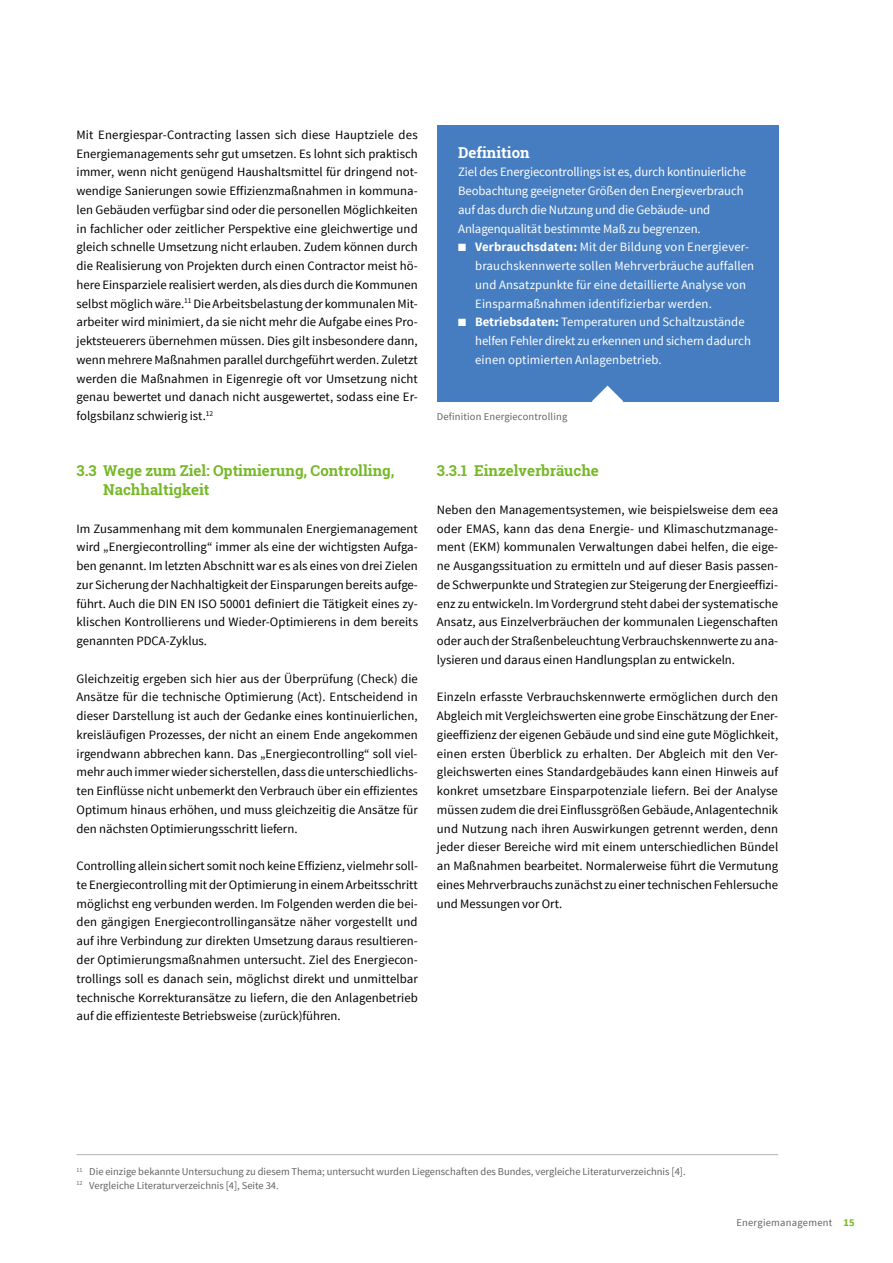
<style>
.page{position:relative;width:893px;height:1263px;background:#fff}
.page>*{position:absolute;margin:0;border:0;box-sizing:border-box;transform-origin:0 0}
.t1{font:700 15px/18.8px "Roboto Slab";color:#76b828}
.t2{font:700 15px "Roboto Slab";color:#fff}
.t3{font:12.75px/18.8px "Source Sans Pro";color:#000;text-align:justify}
.t4{font:12.75px/18.8px "Source Sans Pro";letter-spacing:-.005em;color:#fff}
.t5{font:10.5px/13.5px "Source Sans Pro";color:#636362}
.t6{font:10.5px "Source Sans Pro";letter-spacing:.025em;color:#636362}
.s1{font-weight:700}
.s2{font-weight:700;color:#76b828}
</style>
<div class="page">
<hr style="left:77px;top:1154px;width:701px;height:1px;background:#b1b2b3">
<div style="left:437px;top:125px;width:341px;height:276px;background:#457dc0"></div>
<svg style="left:592px;top:386px;width:31px;height:16px"></svg>
<p class="t3" style="left:77px;top:125px;width:343px">Mit Energiespar-Contracting lassen sich diese Hauptziele des Energiemanagements sehr gut umsetzen. Es lohnt sich praktisch immer, wenn nicht genügend Haushaltsmittel für dringend not&shy;wendige Sanierungen sowie Effizienzmaßnahmen in kommuna&shy;len Gebäuden verfügbar sind oder die personellen Möglichkeiten in fachlicher oder zeitlicher Perspektive eine gleichwertige und gleich schnelle Umsetzung nicht erlauben. Zudem können durch die Realisierung von Projekten durch einen Contractor meist hö&shy;here Einsparziele realisiert werden, als dies durch die Kommunen selbst möglich wäre.<sup>11</sup> Die Arbeitsbelastung der kommunalen Mit&shy;arbeiter wird minimiert, da sie nicht mehr die Aufgabe eines Pro&shy;jektsteuerers übernehmen müssen. Dies gilt insbesondere dann, wenn mehrere Maßnahmen parallel durchgeführt werden. Zuletzt werden die Maßnahmen in Eigenregie oft vor Umsetzung nicht genau bewertet und danach nicht ausgewertet, sodass eine Er&shy;folgsbilanz schwierig ist.<sup>12</sup></p>
<p class="t1" style="left:103px;top:461px;width:293px;text-indent:-27px">3.3 Wege zum Ziel: Optimierung, Controlling,<br>Nachhaltigkeit</p>
<p class="t3" style="left:77px;top:519px;width:343px">Im Zusammenhang mit dem kommunalen Energiemanagement wird „Energiecontrolling“ immer als eine der wichtigsten Aufga&shy;ben genannt. Im letzten Abschnitt war es als eines von drei Zielen zur Sicherung der Nachhaltigkeit der Einsparungen bereits aufge&shy;führt. Auch die DIN EN ISO 50001 definiert die Tätigkeit eines zy&shy;klischen Kontrollierens und Wieder-Optimierens in dem bereits genannten PDCA-Zyklus.</p>
<p class="t3" style="left:77px;top:669px;width:343px">Gleichzeitig ergeben sich hier aus der Überprüfung (Check) die Ansätze für die technische Optimierung (Act). Entscheidend in dieser Darstellung ist auch der Gedanke eines kontinuierlichen, kreisläufigen Prozesses, der nicht an einem Ende angekommen irgendwann abbrechen kann. Das „Energiecontrolling“ soll viel&shy;mehr auch immer wieder sicherstellen, dass die unterschiedlichs&shy;ten Einflüsse nicht unbemerkt den Verbrauch über ein effizientes Optimum hinaus erhöhen, und muss gleichzeitig die Ansätze für den nächsten Optimierungsschritt liefern.</p>
<p class="t3" style="left:77px;top:857px;width:343px">Controlling allein sichert somit noch keine Effizienz, vielmehr soll&shy;te Energiecontrolling mit der Optimierung in einem Arbeitsschritt möglichst eng verbunden werden. Im Folgenden werden die bei&shy;den gängigen Energiecontrollingansätze näher vorgestellt und auf ihre Verbindung zur direkten Umsetzung daraus resultieren&shy;der Optimierungsmaßnahmen untersucht. Ziel des Energiecon&shy;trollings soll es danach sein, möglichst direkt und unmittelbar technische Korrekturansätze zu liefern, die den Anlagenbetrieb auf die effizienteste Betriebsweise (zurück)führen.</p>
<p class="t2" style="left:458px;top:142px;width:73px">Definition</p>
<p class="t4" style="left:458px;top:163px;width:289px">Ziel des Energiecontrollings ist es, durch kontinuierliche Beobachtung geeigneter Größen den Energieverbrauch auf das durch die Nutzung und die Gebäude- und Anlagenqualität bestimmte Maß zu begrenzen.</p>
<p class="t4" style="left:475px;top:238px;width:281px;text-indent:-17px">■ <span class="s1">Verbrauchsdaten:</span> Mit der Bildung von Energiever&shy;brauchskennwerte sollen Mehrverbräuche auffallen und Ansatzpunkte für eine detaillierte Analyse von Einsparmaßnahmen identifizierbar werden.</p>
<p class="t4" style="left:475px;top:313px;width:277px;text-indent:-17px">■ <span class="s1">Betriebsdaten:</span> Temperaturen und Schaltzustände helfen Fehler direkt zu erkennen und sichern dadurch einen optimierten Anlagenbetrieb.</p>
<p class="t5" style="left:437px;top:410px;width:132px">Definition Energiecontrolling</p>
<p class="t1" style="left:437px;top:461px;width:163px">3.3.1 Einzelverbräuche</p>
<p class="t3" style="left:437px;top:500px;width:343px">Neben den Managementsystemen, wie beispielsweise dem eea oder EMAS, kann das dena Energie- und Klimaschutzmanage&shy;ment (EKM) kommunalen Verwaltungen dabei helfen, die eige&shy;ne Ausgangssituation zu ermitteln und auf dieser Basis passen&shy;de Schwerpunkte und Strategien zur Steigerung der Energieeffizi&shy;enz zu entwickeln. Im Vordergrund steht dabei der systematische Ansatz, aus Einzelverbräuchen der kommunalen Liegenschaften oder auch der Straßenbeleuchtung Verbrauchskennwerte zu ana&shy;lysieren und daraus einen Handlungsplan zu entwickeln.</p>
<p class="t3" style="left:437px;top:688px;width:343px">Einzeln erfasste Verbrauchskennwerte ermöglichen durch den Abgleich mit Vergleichswerten eine grobe Einschätzung der Ener&shy;gieeffizienz der eigenen Gebäude und sind eine gute Möglichkeit, einen ersten Überblick zu erhalten. Der Abgleich mit den Ver&shy;gleichswerten eines Standardgebäudes kann einen Hinweis auf konkret umsetzbare Einsparpotenziale liefern. Bei der Analyse müssen zudem die drei Einflussgrößen Gebäude, Anlagentechnik und Nutzung nach ihren Auswirkungen getrennt werden, denn jeder dieser Bereiche wird mit einem unterschiedlichen Bündel an Maßnahmen bearbeitet. Normalerweise führt die Vermutung eines Mehrverbrauchs zunächst zu einer technischen Fehlersuche und Messungen vor Ort.</p>
<p class="t5" style="left:77px;top:1165px;width:611px"><sup>11</sup> Die einzige bekannte Untersuchung zu diesem Thema; untersucht wurden Liegenschaften des Bundes, vergleiche Literaturverzeichnis [4].<br><sup>12</sup> Vergleiche Literaturverzeichnis [4], Seite 34.</p>
<p class="t6" style="left:736px;top:1216px;width:120px">Energiemanagement <span class="s2">15</span></p>
</div>
